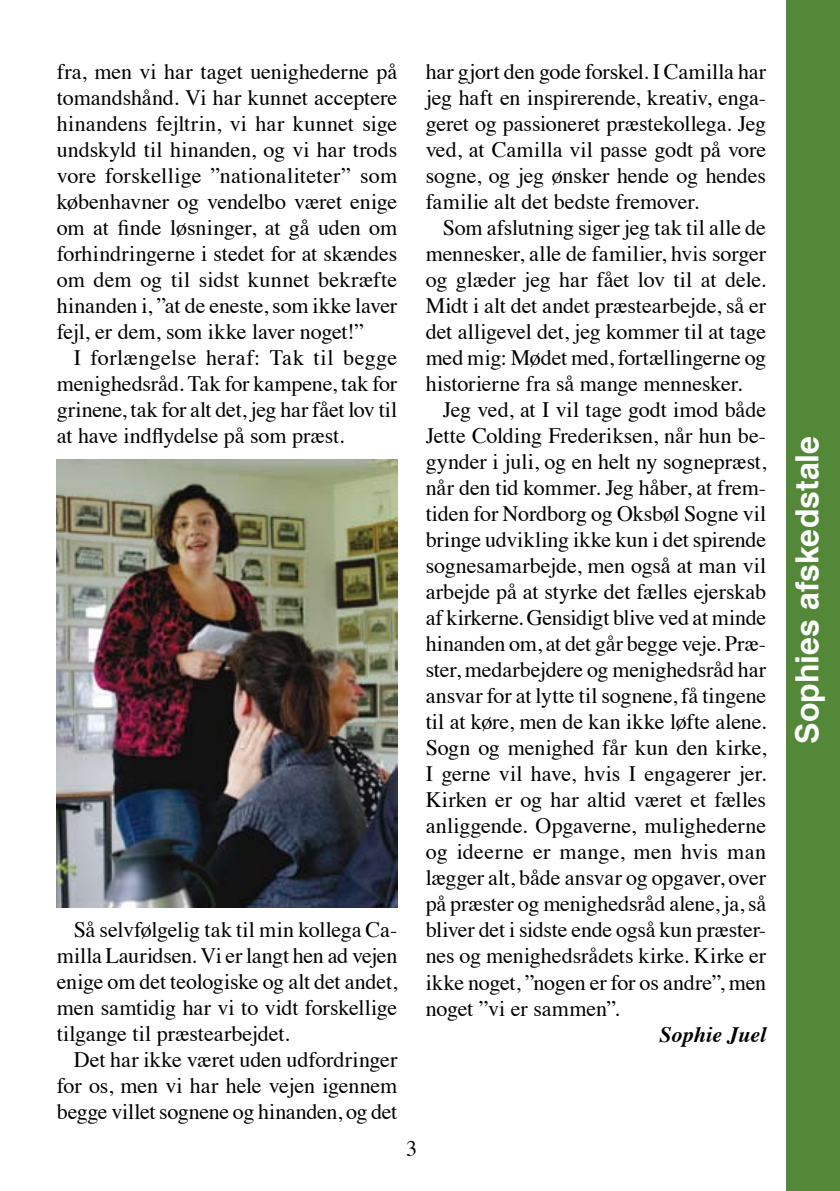
<style>
.page{position:relative;width:840px;height:1191px;background:#fff}
.page>*{position:absolute;margin:0;border:0;box-sizing:border-box;transform-origin:0 0}
.t1{font:700 32px "Helvetica";color:#fff}
.t2{font:22px/26px "Times";letter-spacing:-.01em;color:#000;text-align:justify}
.t3{font:italic 700 22px "Times";color:#000}
</style>
<div class="page">
<div style="left:785px;top:0;width:54px;height:1191px;background:#538838"></div>
<img style="left:57px;top:459px;width:340px;height:448px">
<p class="t2" style="left:57px;top:57px;width:342px">fra, men vi har taget uenighederne på tomandshånd. Vi har kunnet acceptere hinandens fejltrin, vi har kunnet sige undskyld til hinanden, og vi har trods vore forskellige ”nationaliteter” som københavner og vendelbo været enige om at finde løsninger, at gå uden om forhindringerne i stedet for at skændes om dem og til sidst kunnet bekræfte hinanden i, ”at de eneste, som ikke laver fejl, er dem, som ikke laver noget!”</p>
<p class="t2" style="left:57px;top:343px;width:342px;text-indent:17px">I forlængelse heraf: Tak til begge menighedsråd. Tak for kampene, tak for grinene, tak for alt det, jeg har fået lov til at have indflydelse på som præst.</p>
<p class="t2" style="left:57px;top:915px;width:342px;text-indent:17px">Så selvfølgelig tak til min kollega Ca&shy;milla Lauridsen. Vi er langt hen ad vejen enige om det teologiske og alt det andet, men samtidig har vi to vidt forskellige tilgange til præstearbejdet.</p>
<p class="t2" style="left:57px;top:1045px;width:342px;text-indent:17px">Det har ikke været uden udfordringer for os, men vi har hele vejen igennem begge villet sognene og hinanden, og det</p>
<p class="t2" style="left:425px;top:57px;width:342px">har gjort den gode forskel. I Camilla har jeg haft en inspirerende, kreativ, enga&shy;geret og passioneret præstekollega. Jeg ved, at Camilla vil passe godt på vore sogne, og jeg ønsker hende og hendes familie alt det bedste fremover.</p>
<p class="t2" style="left:425px;top:213px;width:342px;text-indent:17px">Som afslutning siger jeg tak til alle de mennesker, alle de familier, hvis sorger og glæder jeg har fået lov til at dele.<br>Midt i alt det andet præstearbejde, så er det alligevel det, jeg kommer til at tage med mig: Mødet med, fortællingerne og historierne fra så mange mennesker.</p>
<p class="t2" style="left:425px;top:395px;width:342px;text-indent:17px">Jeg ved, at I vil tage godt imod både Jette Colding Frederiksen, når hun be&shy;gynder i juli, og en helt ny sognepræst, når den tid kommer. Jeg håber, at frem&shy;tiden for Nordborg og Oksbøl Sogne vil bringe udvikling ikke kun i det spirende sognesamarbejde, men også at man vil arbejde på at styrke det fælles ejerskab af kirkerne. Gensidigt blive ved at minde hinanden om, at det går begge veje. Præ&shy;ster, medarbejdere og menighedsråd har ansvar for at lytte til sognene, få tingene til at køre, men de kan ikke løfte alene.<br>Sogn og menighed får kun den kirke, I gerne vil have, hvis I engagerer jer.<br>Kirken er og har altid været et fælles anliggende. Opgaverne, mulighederne og ideerne er mange, men hvis man lægger alt, både ansvar og opgaver, over på præster og menighedsråd alene, ja, så bliver det i sidste ende også kun præster&shy;nes og menighedsrådets kirke. Kirke er ikke noget, ”nogen er for os andre”, men noget ”vi er sammen”.</p>
<p class="t3" style="left:659px;top:1013px;width:108px">Sophie Juel</p>
<p class="t2" style="left:406px;top:1134px;width:12px">3</p>
<h1 class="t1" style="left:781px;top:743px;width:309px;rotate:-90deg">Sophies afskedstale</h1>
</div>
